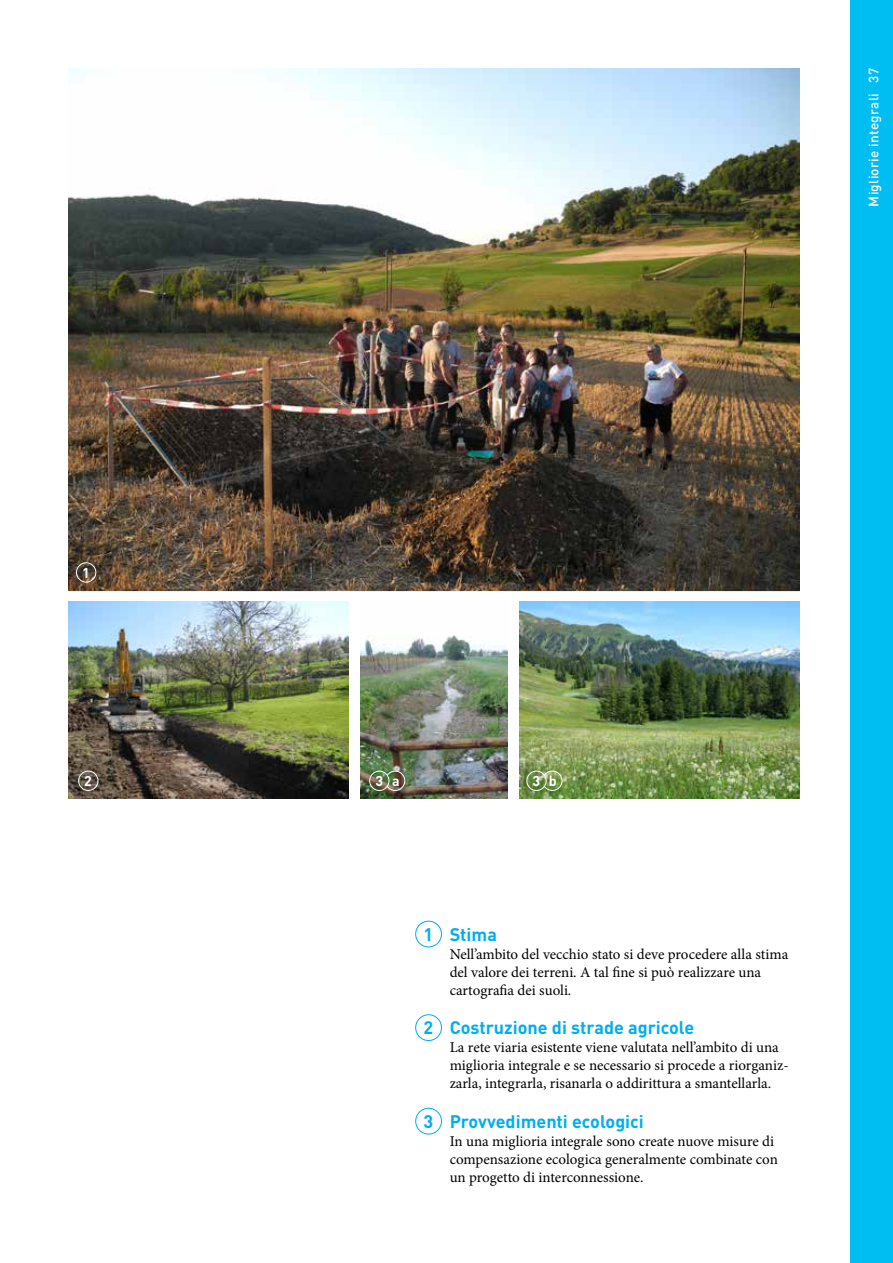
<style>
.page{position:relative;width:893px;height:1263px;background:#fff}
.page>*{position:absolute;margin:0;border:0;box-sizing:border-box;transform-origin:0 0}
.t1{font:700 18px "DIN";color:#00aeef}
.t2{font:15px/18px "Minion Pro";color:#000}
.t3{font:700 14.1px "DIN";color:#fff}
.t4{font:500 13.5px "DIN";letter-spacing:.02em;color:#fff}
</style>
<div class="page">
<div style="left:851px;top:0;width:42px;height:1263px;background:#00bdf2"></div>
<img style="left:68px;top:68px;width:732px;height:523px">
<img style="left:361px;top:635px;width:147px;height:164px">
<img style="left:520px;top:601px;width:280px;height:198px">
<img style="left:68px;top:601px;width:281px;height:198px">
<div style="left:78px;top:771px;width:20px;height:20px;border:1px solid #fff;border-radius:50%"></div>
<div style="left:76px;top:562px;width:20px;height:20px;border:1px solid #fff;border-radius:50%"></div>
<div style="left:369px;top:771px;width:20px;height:20px;border:1px solid #fff;border-radius:50%"></div>
<svg style="left:386px;top:770px;width:20px;height:21px"></svg>
<div style="left:526px;top:771px;width:21px;height:20px;border:1px solid #fff;border-radius:50%"></div>
<svg style="left:543px;top:770px;width:20px;height:21px"></svg>
<div style="left:415px;top:921px;width:27px;height:26px;border:1px solid #00aeef;border-radius:50%"></div>
<div style="left:415px;top:1014px;width:27px;height:27px;border:1px solid #00aeef;border-radius:50%"></div>
<div style="left:415px;top:1108px;width:27px;height:26px;border:1px solid #00aeef;border-radius:50%"></div>
<p class="t3" style="left:82px;top:563px;width:9px">1</p>
<p class="t3" style="left:84px;top:772px;width:9px">2</p>
<p class="t4" style="left:865px;top:207px;width:140px;rotate:-90deg">Migliorie integrali 37</p>
<p class="t4" style="left:865px;top:201px;width:110px;rotate:-90deg">Gesamtübersicht</p>
<p class="t3" style="left:375px;top:772px;width:26px">3 a</p>
<p class="t3" style="left:532px;top:772px;width:26px">3 b</p>
<p class="t1" style="left:423px;top:922px;width:11px">1</p>
<p class="t1" style="left:423px;top:1016px;width:11px">2</p>
<p class="t1" style="left:423px;top:1109px;width:11px">3</p>
<p class="t1" style="left:450px;top:922px;width:49px">Stima</p>
<p class="t2" style="left:450px;top:945px;width:340px">Nell’ambito del vecchio stato si deve procedere alla stima del valore dei terreni. A tal fine si può realizzare una cartografia dei suoli.</p>
<p class="t1" style="left:450px;top:1016px;width:246px">Costruzione di strade agricole</p>
<p class="t2" style="left:450px;top:1038px;width:340px">La rete viaria esistente viene valutata nell’ambito di una miglioria integrale e se necessario si procede a riorganiz&shy;zarla, integrarla, risanarla o addirittura a smantellarla.</p>
<p class="t1" style="left:450px;top:1110px;width:196px">Provvedimenti ecologici</p>
<p class="t2" style="left:450px;top:1132px;width:330px">In una miglioria integrale sono create nuove misure di compensazione ecologica generalmente combinate con un progetto di interconnessione.</p>
</div>
